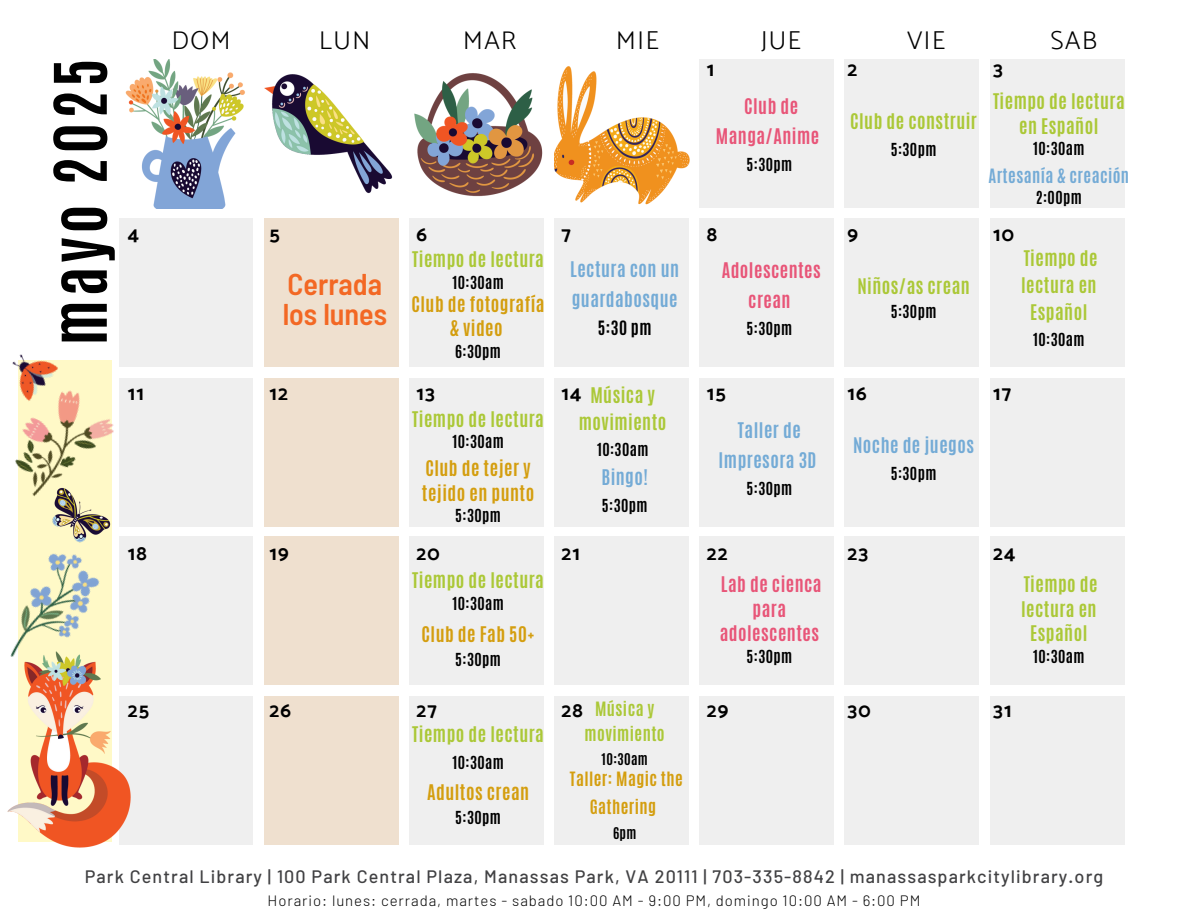
<style>
.page{position:relative;width:1188px;height:918px;background:#fff}
.page>*{position:absolute;margin:0;border:0;box-sizing:border-box;transform-origin:0 0}
.t1{font:700 61.65px "Antonio";letter-spacing:.06em;color:#000}
.t2{font:600 semi-condensed 30px/29.2px "Barlow";color:#f36824}
.t3{font:300 25.95px "Catamaran";letter-spacing:.06em;color:#000}
.t4{font:700 20.1px "Catamaran";letter-spacing:.06em;color:#000}
.t5{font:700 18px/24.8px "Antonio";letter-spacing:.025em;color:#abc837;text-align:center}
.t6{font:500 18px "Barlow";letter-spacing:.06em;color:#414143}
.t7{font:700 18px/24.8px "Antonio";letter-spacing:.025em;color:#d49e0f;text-align:center}
.t8{font:700 18px/30.3px "Antonio";letter-spacing:.025em;color:#74abd6;text-align:center}
.t9{font:700 18px/30.3px "Antonio";letter-spacing:.025em;color:#e85578;text-align:center}
.t10{font:700 16.5px/28.2px "Antonio";letter-spacing:.025em;color:#d49e0f;text-align:center}
.t11{font:700 16.5px "Antonio";letter-spacing:.025em;color:#74abd6}
.t12{font:700 16.5px/24.8px "Antonio";letter-spacing:.025em;color:#abc837;text-align:center}
.t13{font:700 16.5px "Antonio";color:#000}
.t14{font:700 15px "Antonio";letter-spacing:.025em;color:#000}
.t15{font:300 15px "Barlow";letter-spacing:.06em;color:#000}
.t16{font:700 13.5px "Antonio";letter-spacing:.025em;color:#000}
</style>
<div class="page">
<div style="left:844px;top:537px;width:135px;height:148px;background:#efefef"></div>
<div style="left:990px;top:537px;width:135px;height:148px;background:#efefef"></div>
<div style="left:119px;top:696px;width:134px;height:149px;background:#efefef"></div>
<div style="left:990px;top:60px;width:135px;height:148px;background:#efefef"></div>
<div style="left:119px;top:218px;width:134px;height:149px;background:#efefef"></div>
<div style="left:264px;top:218px;width:135px;height:149px;background:#efe0cf"></div>
<div style="left:554px;top:218px;width:135px;height:149px;background:#efefef"></div>
<div style="left:699px;top:218px;width:135px;height:149px;background:#efefef"></div>
<div style="left:844px;top:218px;width:135px;height:149px;background:#efefef"></div>
<div style="left:990px;top:218px;width:135px;height:149px;background:#efefef"></div>
<div style="left:119px;top:378px;width:134px;height:148px;background:#efefef"></div>
<div style="left:264px;top:378px;width:135px;height:148px;background:#efe0cf"></div>
<div style="left:409px;top:378px;width:135px;height:148px;background:#efefef"></div>
<div style="left:554px;top:378px;width:135px;height:148px;background:#efefef"></div>
<div style="left:699px;top:378px;width:135px;height:148px;background:#efefef"></div>
<div style="left:844px;top:378px;width:135px;height:148px;background:#efefef"></div>
<div style="left:990px;top:378px;width:135px;height:148px;background:#efefef"></div>
<div style="left:119px;top:537px;width:134px;height:148px;background:#efefef"></div>
<div style="left:264px;top:537px;width:135px;height:148px;background:#efe0cf"></div>
<div style="left:699px;top:537px;width:135px;height:148px;background:#efefef"></div>
<div style="left:264px;top:696px;width:135px;height:149px;background:#efe0cf"></div>
<div style="left:554px;top:696px;width:135px;height:149px;background:#efefef"></div>
<div style="left:699px;top:696px;width:135px;height:149px;background:#efefef"></div>
<div style="left:844px;top:696px;width:135px;height:149px;background:#efefef"></div>
<div style="left:409px;top:696px;width:135px;height:149px;background:#efefef"></div>
<div style="left:409px;top:537px;width:135px;height:148px;background:#efefef"></div>
<div style="left:554px;top:537px;width:135px;height:148px;background:#efefef"></div>
<div style="left:409px;top:218px;width:135px;height:149px;background:#efefef"></div>
<div style="left:990px;top:696px;width:135px;height:149px;background:#efefef"></div>
<div style="left:699px;top:60px;width:135px;height:148px;background:#efefef"></div>
<div style="left:844px;top:60px;width:135px;height:148px;background:#efefef"></div>
<img style="left:554px;top:66px;width:135px;height:139px">
<img style="left:414px;top:73px;width:129px;height:124px">
<img style="left:125px;top:60px;width:120px;height:148px">
<img style="left:264px;top:74px;width:129px;height:120px">
<div style="left:18px;top:361px;width:94px;height:481px;background:#fff9c7"></div>
<img style="left:7px;top:688px;width:124px;height:160px">
<img style="left:12px;top:354px;width:57px;height:20px">
<img style="left:10px;top:553px;width:91px;height:135px">
<img style="left:15px;top:374px;width:99px;height:123px">
<img style="left:50px;top:487px;width:62px;height:56px">
<h4 class="t1" style="left:36px;top:345px;width:289px;rotate:-90deg">mayo 2025</h4>
<h3 class="t3" style="left:172px;top:25px;width:60px">DOM</h3>
<h3 class="t3" style="left:319px;top:25px;width:53px">LUN</h3>
<h1 class="t3" style="left:463px;top:25px;width:55px">MAR</h1>
<p class="t3" style="left:616px;top:25px;width:44px">MIE</p>
<p class="t3" style="left:761px;top:25px;width:41px">JUE</p>
<p class="t3" style="left:907px;top:25px;width:40px">VIE</p>
<p class="t3" style="left:1051px;top:25px;width:48px">SAB</p>
<h4 class="t4" style="left:707px;top:57px;width:9px">1</h4>
<p class="t4" style="left:848px;top:57px;width:11px">2</p>
<h3 class="t4" style="left:993px;top:57px;width:11px">3</h3>
<p class="t9" style="left:716px;top:91px;width:105px">Club de<br>Manga/Anime</p>
<p class="t14" style="left:747px;top:154px;width:47px">5:30pm</p>
<h4 class="t5" style="left:850px;top:109px;width:128px">Club de construir</h4>
<h4 class="t14" style="left:891px;top:139px;width:47px">5:30pm</h4>
<h3 class="t5" style="left:993px;top:89px;width:133px">Tiempo de lectura en Español</h3>
<h3 class="t14" style="left:1033px;top:138px;width:53px">10:30am</h3>
<h3 class="t11" style="left:988px;top:164px;width:142px">Artesanía &amp; creación</h3>
<h3 class="t14" style="left:1036px;top:187px;width:48px">2:00pm</h3>
<p class="t4" style="left:128px;top:222px;width:13px">4</p>
<p class="t4" style="left:270px;top:222px;width:12px">5</p>
<p class="t4" style="left:416px;top:222px;width:12px">6</p>
<p class="t4" style="left:561px;top:222px;width:11px">7</p>
<h4 class="t4" style="left:707px;top:222px;width:12px">8</h4>
<h3 class="t4" style="left:848px;top:222px;width:12px">9</h3>
<h4 class="t4" style="left:993px;top:222px;width:22px">10</h4>
<h4 class="t2" style="left:283px;top:269px;width:106px">Cerrada los lunes</h4>
<p class="t5" style="left:412px;top:247px;width:133px">Tiempo de lectura</p>
<p class="t14" style="left:452px;top:272px;width:53px">10:30am</p>
<h4 class="t7" style="left:412px;top:292px;width:135px">Club de fotografía &amp; video</h4>
<h4 class="t14" style="left:455px;top:341px;width:47px">6:30pm</h4>
<h4 class="t8" style="left:570px;top:254px;width:110px;text-align:left">Lectura con un guardabosque</h4>
<h4 class="t13" style="left:598px;top:316px;width:55px">5:30 pm</h4>
<p class="t9" style="left:722px;top:255px;width:101px">Adolescentes crean</p>
<p class="t14" style="left:747px;top:318px;width:47px">5:30pm</p>
<p class="t5" style="left:857px;top:274px;width:114px">Niños/as crean</p>
<p class="t14" style="left:891px;top:300px;width:47px">5:30pm</p>
<h4 class="t5" style="left:1021px;top:245px;width:78px;line-height:27px">Tiempo de lectura en<br>Español</h4>
<h4 class="t14" style="left:1033px;top:329px;width:53px">10:30am</h4>
<h4 class="t4" style="left:128px;top:381px;width:18px">11</h4>
<h4 class="t4" style="left:270px;top:381px;width:20px">12</h4>
<h4 class="t4" style="left:416px;top:381px;width:20px">13</h4>
<p class="t5" style="left:412px;top:407px;width:133px">Tiempo de lectura</p>
<p class="t14" style="left:452px;top:431px;width:53px">10:30am</p>
<p class="t7" style="left:422px;top:456px;width:114px;text-align:left">Club de tejer y tejido en punto</p>
<p class="t14" style="left:455px;top:505px;width:47px">5:30pm</p>
<p class="t5" style="left:579px;top:382px;width:89px;line-height:27px">Música y movimiento</p>
<p class="t14" style="left:597px;top:439px;width:53px">10:30am</p>
<p class="t4" style="left:561px;top:381px;width:21px">14</p>
<h4 class="t8" style="left:601px;top:463px;width:48px">Bingo!</h4>
<h4 class="t14" style="left:602px;top:495px;width:47px">5:30pm</h4>
<p class="t4" style="left:707px;top:381px;width:20px">15</p>
<p class="t8" style="left:719px;top:415px;width:99px">Taller de<br>Impresora 3D</p>
<p class="t14" style="left:747px;top:478px;width:47px">5:30pm</p>
<h4 class="t4" style="left:848px;top:381px;width:21px">16</h4>
<p class="t8" style="left:853px;top:430px;width:122px">Noche de juegos</p>
<p class="t14" style="left:891px;top:463px;width:47px">5:30pm</p>
<p class="t4" style="left:993px;top:381px;width:20px">17</p>
<p class="t4" style="left:128px;top:541px;width:21px">18</p>
<p class="t4" style="left:270px;top:541px;width:21px">19</p>
<p class="t4" style="left:416px;top:541px;width:25px">20</p>
<p class="t4" style="left:561px;top:541px;width:20px">21</p>
<h4 class="t4" style="left:707px;top:541px;width:22px">22</h4>
<h3 class="t4" style="left:848px;top:541px;width:22px">23</h3>
<h4 class="t4" style="left:993px;top:541px;width:24px">24</h4>
<h4 class="t5" style="left:412px;top:569px;width:133px">Tiempo de lectura</h4>
<h4 class="t14" style="left:452px;top:593px;width:53px">10:30am</h4>
<h4 class="t7" style="left:422px;top:622px;width:114px">Club de Fab 50+</h4>
<h4 class="t14" style="left:455px;top:649px;width:47px">5:30pm</h4>
<p class="t9" style="left:720px;top:572px;width:103px;line-height:24.8px">Lab de cienca para adolescentes</p>
<p class="t14" style="left:747px;top:646px;width:47px">5:30pm</p>
<p class="t5" style="left:1021px;top:572px;width:78px">Tiempo de lectura en<br>Español</p>
<p class="t14" style="left:1033px;top:646px;width:53px">10:30am</p>
<p class="t12" style="left:585px;top:697px;width:82px">Música y movimiento</p>
<p class="t16" style="left:602px;top:749px;width:48px">10:30am</p>
<p class="t4" style="left:128px;top:698px;width:23px">25</p>
<h2 class="t4" style="left:270px;top:698px;width:23px">26</h2>
<p class="t4" style="left:416px;top:698px;width:22px">27</p>
<h4 class="t4" style="left:561px;top:698px;width:23px">28</h4>
<p class="t5" style="left:412px;top:723px;width:133px">Tiempo de lectura</p>
<p class="t14" style="left:452px;top:752px;width:53px">10:30am</p>
<p class="t10" style="left:570px;top:765px;width:114px">Taller: Magic the<br>Gathering</p>
<p class="t16" style="left:613px;top:823px;width:25px">6pm</p>
<p class="t7" style="left:427px;top:780px;width:103px">Adultos crean</p>
<p class="t14" style="left:455px;top:807px;width:47px">5:30pm</p>
<h4 class="t4" style="left:707px;top:698px;width:23px">29</h4>
<p class="t4" style="left:848px;top:698px;width:25px">30</p>
<h4 class="t4" style="left:993px;top:698px;width:20px">31</h4>
<p class="t6" style="left:85px;top:865px;width:1020px">Park Central Library | 100 Park Central Plaza, Manassas Park, VA 20111 | 703-335-8842 | manassasparkcitylibrary.org</p>
<h4 class="t15" style="left:268px;top:891px;width:654px">Horario: lunes: cerrada, martes - sabado 10:00 AM - 9:00 PM, domingo 10:00 AM - 6:00 PM</h4>
</div>
